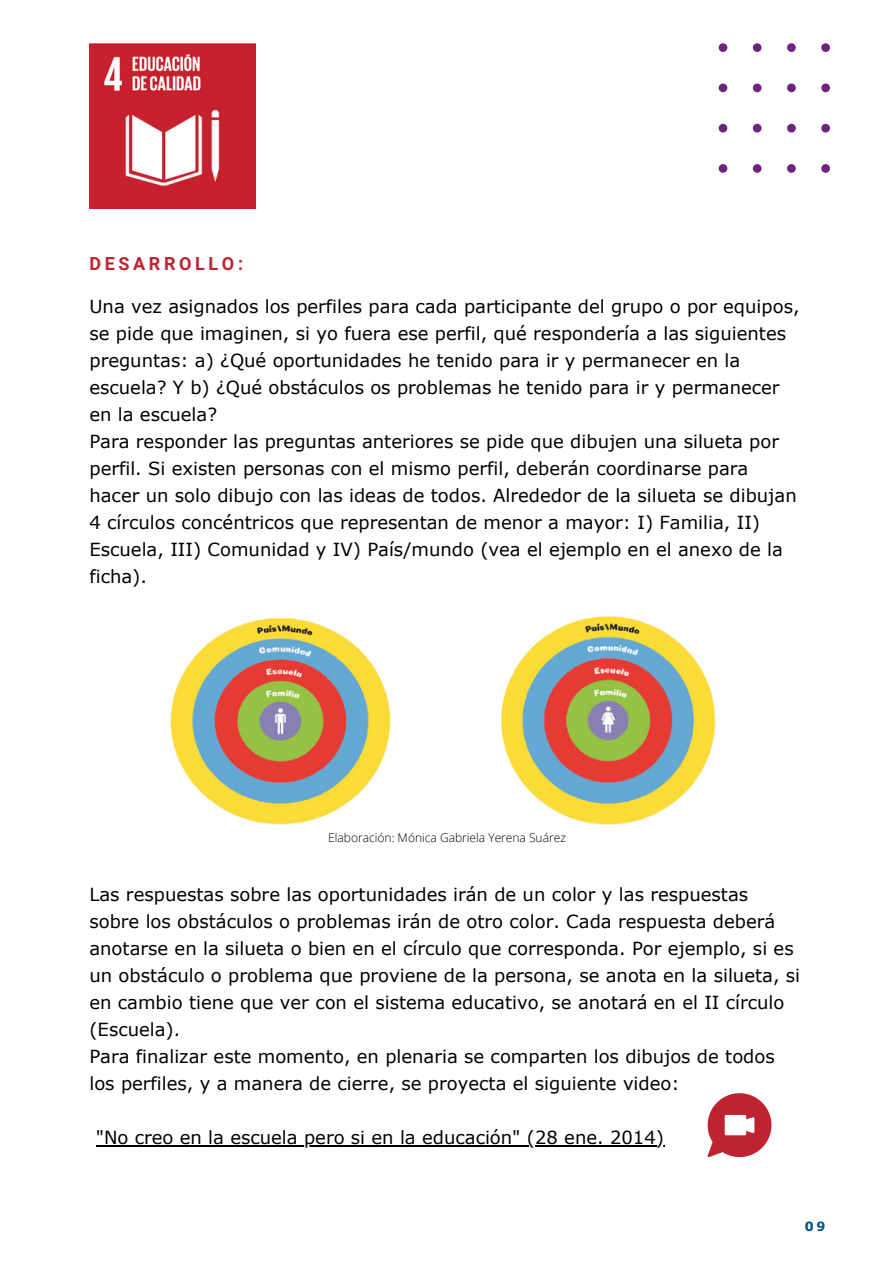
<style>
.page{position:relative;width:894px;height:1264px;background:#fff}
.page>*{position:absolute;margin:0;border:0;box-sizing:border-box;transform-origin:0 0}
.t1{font:18px/27px "Verdana";color:#000}
.t2{font:700 18px "Roboto";letter-spacing:.2em;color:#bf2230}
.t3{font:700 12.75px "Verdana";color:#005288}
.t4{font:300 12px "Open Sans";color:#000}
</style>
<div class="page">
<svg style="left:718px;top:43px;width:111px;height:130px"></svg>
<img style="left:89px;top:43px;width:166px;height:166px">
<img style="left:170px;top:616px;width:546px;height:209px">
<hr style="left:96px;top:1145px;width:568px;height:1px;background:#000">
<svg style="left:707px;top:1093px;width:64px;height:64px"></svg>
<p class="t2" style="left:89px;top:253px;width:155px">DESARROLLO:</p>
<p class="t1" style="left:89px;top:292px;width:711px">Una vez asignados los perfiles para cada participante del grupo o por equipos, se pide que imaginen, si yo fuera ese perfil, qué respondería a las siguientes preguntas: a) ¿Qué oportunidades he tenido para ir y permanecer en la escuela? Y b) ¿Qué obstáculos os problemas he tenido para ir y permanecer en la escuela?<br>Para responder las preguntas anteriores se pide que dibujen una silueta por perfil. Si existen personas con el mismo perfil, deberán coordinarse para hacer un solo dibujo con las ideas de todos. Alrededor de la silueta se dibujan 4 círculos concéntricos que representan de menor a mayor: I) Familia, II)<br>Escuela, III) Comunidad y IV) País/mundo (vea el ejemplo en el anexo de la ficha).</p>
<p class="t4" style="left:328px;top:828px;width:239px">Elaboración: Mónica Gabriela Yerena Suárez</p>
<p class="t1" style="left:89px;top:880px;width:712px">Las respuestas sobre las oportunidades irán de un color y las respuestas sobre los obstáculos o problemas irán de otro color. Cada respuesta deberá anotarse en la silueta o bien en el círculo que corresponda. Por ejemplo, si es un obstáculo o problema que proviene de la persona, se anota en la silueta, si en cambio tiene que ver con el sistema educativo, se anotará en el II círculo (Escuela).<br>Para finalizar este momento, en plenaria se comparten los dibujos de todos los perfiles, y a manera de cierre, se proyecta el siguiente video:</p>
<p class="t1" style="left:96px;top:1123px;width:569px">"No creo en la escuela pero si en la educación" (28 ene. 2014)</p>
<p class="t3" style="left:804px;top:1218px;width:22px">09</p>
</div>
